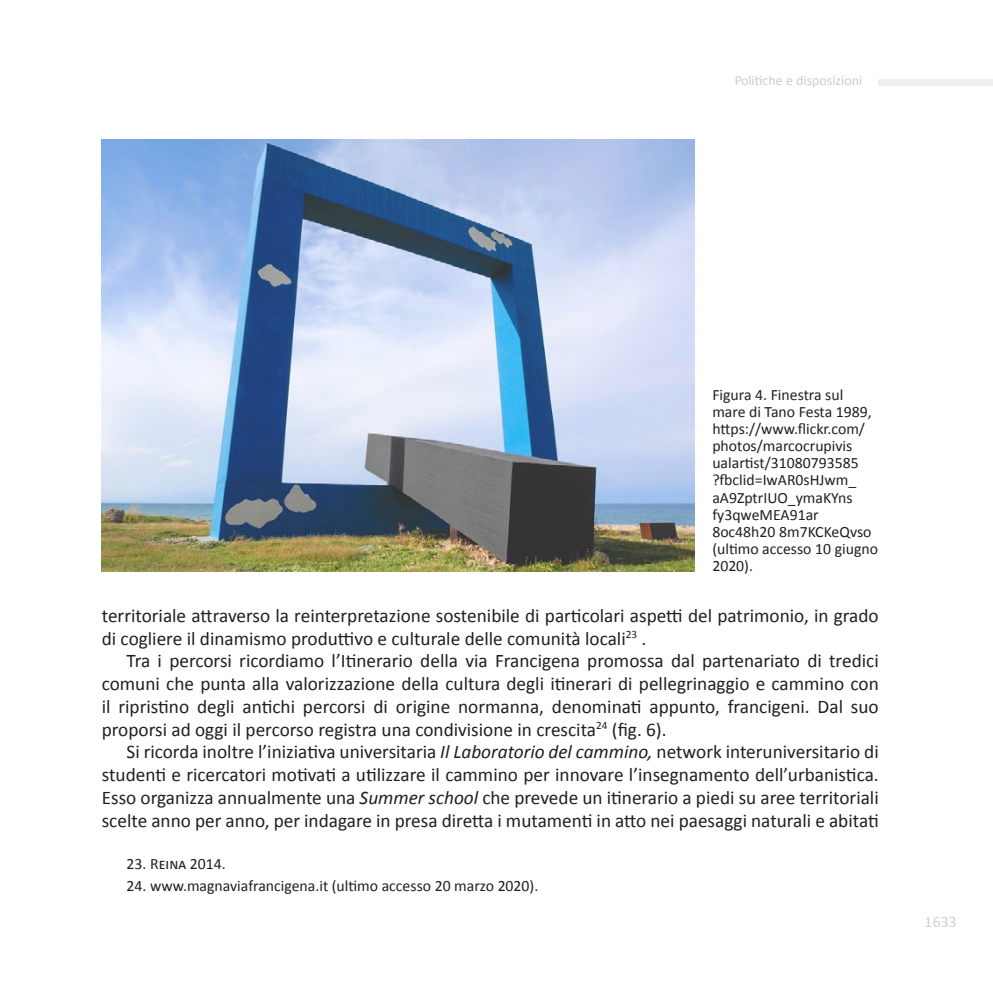
<style>
.page{position:relative;width:993px;height:993px;background:#fff}
.page>*{position:absolute;margin:0;border:0;box-sizing:border-box;transform-origin:0 0}
.t1{font:19.25px/22.8px "Calibri";color:#231f20;text-align:justify}
.t2{font:15.75px/17.2px "Calibri";color:#231f20}
.t3{font:15.75px "Calibri";color:#a9abae}
.t4{font:14px "Calibri";color:#a0a0a0}
.s1{font-style:italic}
</style>
<div class="page">
<div style="left:878px;top:79px;width:114px;height:6px;background:#f0efef"></div>
<img style="left:102px;top:139px;width:592px;height:432px">
<p class="t4" style="left:733px;top:71px;width:130px">Politiche e disposizioni</p>
<p class="t2" style="left:712px;top:385px;width:167px">Figura 4. Finestra sul mare di Tano Festa 1989, https://www.flickr.com/ photos/marcocrupivis ualartist/31080793585 ?fbclid=IwAR0sHJwm_ aA9ZptrIUO_ymaKYns fy3qweMEA91ar<br>8oc48h20 8m7KCKeQvso (ultimo accesso 10 giugno<br>2020).</p>
<p class="t1" style="left:102px;top:603px;width:778px">territoriale attraverso la reinterpretazione sostenibile di particolari aspetti del patrimonio, in grado di cogliere il dinamismo produttivo e culturale delle comunità locali<sup>23</sup> .</p>
<p class="t1" style="left:102px;top:649px;width:778px;text-indent:25px">Tra i percorsi ricordiamo l’Itinerario della via Francigena promossa dal partenariato di tredici comuni che punta alla valorizzazione della cultura degli itinerari di pellegrinaggio e cammino con il ripristino degli antichi percorsi di origine normanna, denominati appunto, francigeni. Dal suo proporsi ad oggi il percorso registra una condivisione in crescita<sup>24</sup> (fig. 6).</p>
<p class="t1" style="left:102px;top:740px;width:778px;text-indent:25px">Si ricorda inoltre l’iniziativa universitaria <span class="s1">Il Laboratorio del cammino,</span> network interuniversitario di studenti e ricercatori motivati a utilizzare il cammino per innovare l’insegnamento dell’urbanistica.<br>Esso organizza annualmente una <span class="s1">Summer school</span> che prevede un itinerario a piedi su aree territoriali scelte anno per anno, per indagare in presa diretta i mutamenti in atto nei paesaggi naturali e abitati</p>
<p class="t2" style="left:126px;top:854px;width:100px">23. Reina 2014.</p>
<p class="t2" style="left:126px;top:876px;width:413px">24. www.magnaviafrancigena.it (ultimo accesso 20 marzo 2020).</p>
<p class="t3" style="left:924px;top:910px;width:33px">1633</p>
</div>
